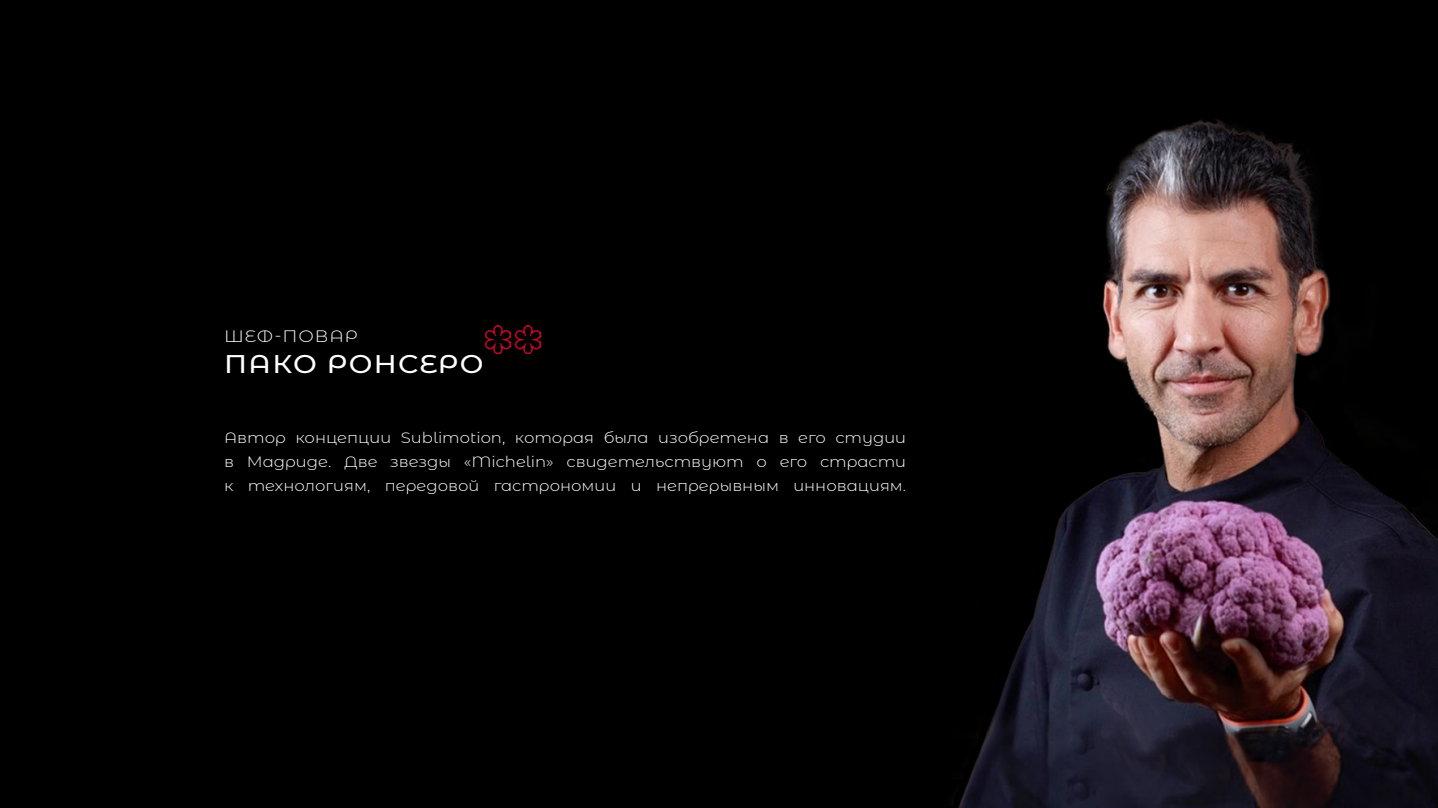
<style>
.page{position:relative;width:1438px;height:808px;background:#fff}
.page>*{position:absolute;margin:0;border:0;box-sizing:border-box;transform-origin:0 0}
.t1{font:500 25.5px "Montserrat Alternates";letter-spacing:.05em;color:#fff;scale:1.1 1}
.t2{font:300 16.5px "Montserrat Alternates";letter-spacing:.05em;color:#fff;scale:1.1 1}
.t3{font:300 15px/24px "Montserrat Alternates";color:#fff;text-align:justify;scale:1.1 1}
</style>
<div class="page">
<div style="left:0;top:0;width:1437px;height:808px;background:#000"></div>
<img style="left:952px;top:119px;width:485px;height:689px">
<img style="left:515px;top:326px;width:25px;height:27px">
<img style="left:485px;top:326px;width:25px;height:27px">
<p class="t2" style="left:224px;top:325px;width:123px">ШЕФ-ПОВАР</p>
<h1 class="t1" style="left:224px;top:346px;width:237px">ПАКО РОНСЕРО</h1>
<p class="t3" style="left:224px;top:425px;width:621px">Автор концепции Sublimotion, которая была изобретена в его студии в Мадриде. Две звезды «Michelin» свидетельствуют о его страсти к технологиям, передовой гастрономии и непрерывным инновациям.</p>
</div>
